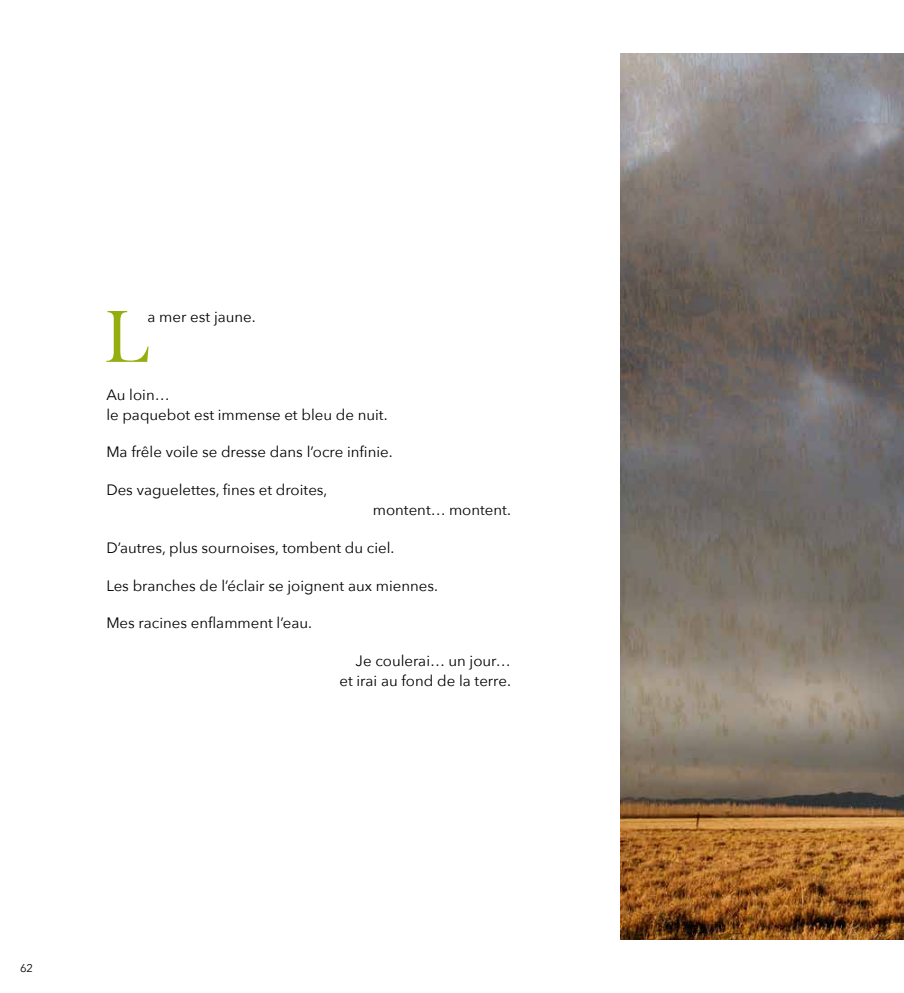
<style>
.page{position:relative;width:904px;height:993px;background:#fff}
.page>*{position:absolute;margin:0;border:0;box-sizing:border-box;transform-origin:0 0}
.t1{font:300 70.5px "Baskerville";color:#95ad0d}
.t2{font:15px/20px "Avenir Next";color:#000}
.t3{font:11.25px "Avenir Next";color:#000}
</style>
<div class="page">
<img style="left:620px;top:53px;width:284px;height:886px">
<h1 class="t1" style="left:105px;top:293px;width:44px">L</h1>
<p class="t2" style="left:147px;top:306px;width:110px">a mer est jaune.</p>
<p class="t2" style="left:106px;top:383px;width:283px">Au loin…<br>le paquebot est immense et bleu de nuit.</p>
<p class="t2" style="left:106px;top:441px;width:288px">Ma frêle voile se dresse dans l’ocre infinie.</p>
<p class="t2" style="left:106px;top:479px;width:223px">Des vaguelettes, fines et droites,</p>
<p class="t2" style="left:373px;top:499px;width:140px">montent… montent.</p>
<p class="t2" style="left:106px;top:537px;width:289px">D’autres, plus sournoises, tombent du ciel.</p>
<p class="t2" style="left:106px;top:574px;width:333px">Les branches de l’éclair se joignent aux miennes.</p>
<p class="t2" style="left:106px;top:612px;width:207px">Mes racines enflamment l’eau.</p>
<p class="t2" style="left:339px;top:650px;width:173px;text-align:right">Je coulerai… un jour… et irai au fond de la terre.</p>
<p class="t3" style="left:20px;top:958px;width:15px">62</p>
</div>
